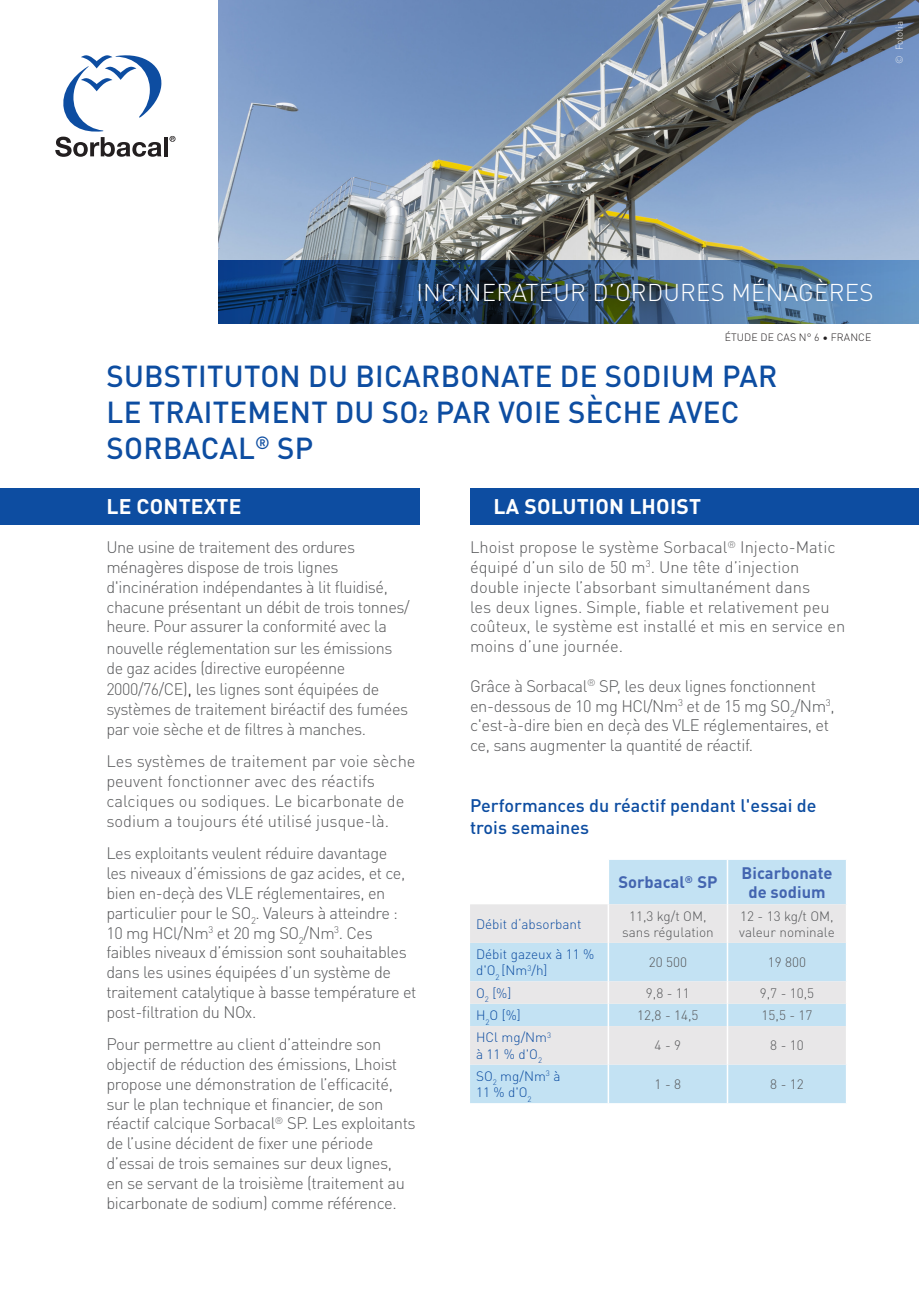
<style>
.page{position:relative;width:919px;height:1289px;background:#fff}
.page>*{position:absolute;margin:0;border:0;box-sizing:border-box;transform-origin:0 0}
.t1{font:500 30px/36px "DINOT";letter-spacing:.01em;color:#0d4da1}
.t2{font:300 24px "DINOT";letter-spacing:.01em;color:#fff}
.t3{font:700 21px "DINOT";letter-spacing:.01em;color:#fff}
.t4{font:500 18px/21.6px "DINOT";color:#0d4da1}
.t5{font:300 16.5px/19.8px "DINOT";letter-spacing:-.025em;color:#57585a}
.t6{font:300 16.5px/19.8px "DINOT";color:#57585a}
.t7{font:700 16.5px/19.8px "DINOT";color:#4365b0;text-align:center}
.t8{font:300 13.5px/16.2px "DINOT";color:#57585a;text-align:center}
.t9{font:300 13.5px/16.2px "DINOT";color:#0d4da1}
.t10{font:300 10.5px "DINOT";letter-spacing:.01em;color:#231f20}
.t11{font:300 9.75px "DINOT";color:#f0f2f4}
.s1{font-size:18px;color:#231f20}
</style>
<div class="page">
<img style="left:218px;top:0;width:700px;height:260px">
<div style="left:0;top:488px;width:420px;height:36px;background:#0d4da1"></div>
<div style="left:470px;top:488px;width:448px;height:36px;background:#0d4da1"></div>
<svg style="left:470px;top:860px;width:375px;height:243px;fill:#c3e2f3"></svg>
<svg style="left:470px;top:904px;width:375px;height:160px;background:#dae5ec"></svg>
<hr style="left:607px;top:904px;width:2px;height:38px;background:#fff">
<hr style="left:726px;top:904px;width:2px;height:38px;background:#fff">
<hr style="left:607px;top:981px;width:2px;height:22px;background:#fff">
<hr style="left:726px;top:981px;width:2px;height:22px;background:#fff">
<hr style="left:607px;top:1026px;width:2px;height:38px;background:#fff">
<hr style="left:726px;top:1026px;width:2px;height:38px;background:#fff">
<hr style="left:607px;top:942px;width:2px;height:39px;background:#fff">
<hr style="left:726px;top:942px;width:2px;height:39px;background:#fff">
<hr style="left:607px;top:1003px;width:2px;height:23px;background:#fff">
<hr style="left:726px;top:1003px;width:2px;height:23px;background:#fff">
<hr style="left:607px;top:1064px;width:2px;height:39px;background:#fff">
<hr style="left:726px;top:1064px;width:2px;height:39px;background:#fff">
<hr style="left:726px;top:859px;width:2px;height:45px;background:#fff">
<hr style="left:607px;top:859px;width:2px;height:45px;background:#fff">
<svg style="left:218px;top:260px;width:700px;height:63px;background:#365a81"></svg>
<hr style="left:164px;top:137px;width:4px;height:19px;background:#231f20">
<svg style="left:169px;top:136px;width:6px;height:6px"></svg>
<svg style="left:55px;top:55px;width:107px;height:102px"></svg>
<p class="t11" style="left:892px;top:63px;width:44px;rotate:-90deg">© Fotolia</p>
<p class="t2" style="left:416px;top:274px;width:458px">INCINERATEUR D’ORDURES MÉNAGÈRES</p>
<p class="t10" style="left:724px;top:329px;width:148px">ÉTUDE DE CAS N° 6 • FRANCE</p>
<p class="t1" style="left:106px;top:356px;width:672px">SUBSTITUTON DU BICARBONATE DE SODIUM PAR<br>LE TRAITEMENT DU SO2 PAR VOIE SÈCHE AVEC<br>SORBACAL<sup>®</sup> SP</p>
<p class="t3" style="left:106px;top:490px;width:137px">LE CONTEXTE</p>
<p class="t3" style="left:493px;top:490px;width:209px">LA SOLUTION LHOIST</p>
<p class="t5" style="left:106px;top:536px;width:305px">Une usine de traitement des ordures ménagères dispose de trois lignes d'incinération indépendantes à lit fluidisé, chacune présentant un débit de trois tonnes/ heure. Pour assurer la conformité avec la</p>
<p class="t5" style="left:106px;top:637px;width:287px">nouvelle réglementation sur les émissions de gaz acides (directive européenne</p>
<p class="t5" style="left:106px;top:678px;width:303px">2000/76/CE)<span class="s1">,</span> les lignes sont équipées de systèmes de traitement biréactif des fumées par voie sèche et de filtres à manches.</p>
<p class="t6" style="left:106px;top:750px;width:311px">Les systèmes de traitement par voie sèche peuvent fonctionner avec des réactifs calciques ou sodiques. Le bicarbonate de sodium a toujours été utilisé jusque-là.</p>
<p class="t5" style="left:106px;top:842px;width:311px">Les exploitants veulent réduire davantage<br>les niveaux d’émissions de gaz acides, et ce, bien en-deçà des VLE réglementaires, en particulier pour le SO<sub>2</sub>. Valeurs à atteindre :<br>10 mg HCl/Nm<sup>3</sup> et 20 mg SO<sub>2</sub>/Nm<sup>3</sup>. Ces faibles niveaux d’émission sont souhaitables dans les usines équipées d’un système de traitement catalytique à basse température et post-filtration du NOx.</p>
<p class="t5" style="left:106px;top:1033px;width:311px">Pour permettre au client d’atteindre son objectif de réduction des émissions, Lhoist propose une démonstration de l’efficacité, sur le plan technique et financier, de son réactif calcique Sorbacal<sup>®</sup> SP. Les exploitants de l’usine décident de fixer une période d’essai de trois semaines sur deux lignes,<br>en se servant de la troisième (traitement au bicarbonate de sodium) comme référence.</p>
<p class="t6" style="left:470px;top:536px;width:376px">Lhoist propose le système Sorbacal<sup>®</sup> Injecto-Matic équipé d’un silo de 50 m<sup>3</sup>. Une tête d’injection double injecte l’absorbant simultanément dans<br>les deux lignes. Simple, fiable et relativement peu coûteux, le système est installé et mis en service en moins d’une journée.</p>
<p class="t5" style="left:470px;top:675px;width:366px">Grâce à Sorbacal<sup>®</sup> SP, les deux lignes fonctionnent en-dessous de 10 mg HCl/Nm<sup>3</sup> et de 15 mg SO<sub>2</sub>/Nm<sup>3</sup>, c'est-à-dire bien en deçà des VLE réglementaires, et ce, sans augmenter la quantité de réactif.</p>
<p class="t4" style="left:470px;top:794px;width:348px">Performances du réactif pendant l'essai de trois semaines</p>
<p class="t7" style="left:618px;top:871px;width:101px">Sorbacal<sup>®</sup> SP</p>
<p class="t7" style="left:741px;top:861px;width:92px">Bicarbonate de sodium</p>
<p class="t9" style="left:476px;top:914px;width:107px">Débit d‘absorbant</p>
<p class="t8" style="left:622px;top:906px;width:93px">11,3 kg/t OM, sans régulation</p>
<p class="t8" style="left:739px;top:906px;width:97px;text-align:left">12 - 13 kg/t OM, valeur nominale</p>
<p class="t9" style="left:476px;top:945px;width:120px">Débit gazeux à 11 % d'O<sub>2</sub> [Nm<sup>3</sup>/h]</p>
<p class="t8" style="left:648px;top:953px;width:40px">20 500</p>
<p class="t8" style="left:767px;top:953px;width:40px">19 800</p>
<p class="t9" style="left:476px;top:983px;width:37px">O<sub>2</sub> [%]</p>
<p class="t8" style="left:646px;top:983px;width:45px">9,8 - 11</p>
<p class="t8" style="left:759px;top:983px;width:56px">9,7 - 10,5</p>
<p class="t9" style="left:476px;top:1006px;width:46px">H<sub>2</sub>O [%]</p>
<p class="t8" style="left:637px;top:1006px;width:63px">12,8 - 14,5</p>
<p class="t8" style="left:761px;top:1006px;width:52px">15,5 - 17</p>
<p class="t9" style="left:476px;top:1028px;width:77px">HCl mg/Nm<sup>3 </sup>à 11 % d'O<sub>2</sub></p>
<p class="t8" style="left:654px;top:1036px;width:28px">4 - 9</p>
<p class="t8" style="left:770px;top:1036px;width:35px">8 - 10</p>
<p class="t9" style="left:476px;top:1067px;width:86px">SO<sub>2</sub> mg/Nm<sup>3</sup> à<br>11 % d'O<sub>2</sub></p>
<p class="t8" style="left:654px;top:1075px;width:28px">1 - 8</p>
<p class="t8" style="left:770px;top:1075px;width:35px">8 - 12</p>
</div>
